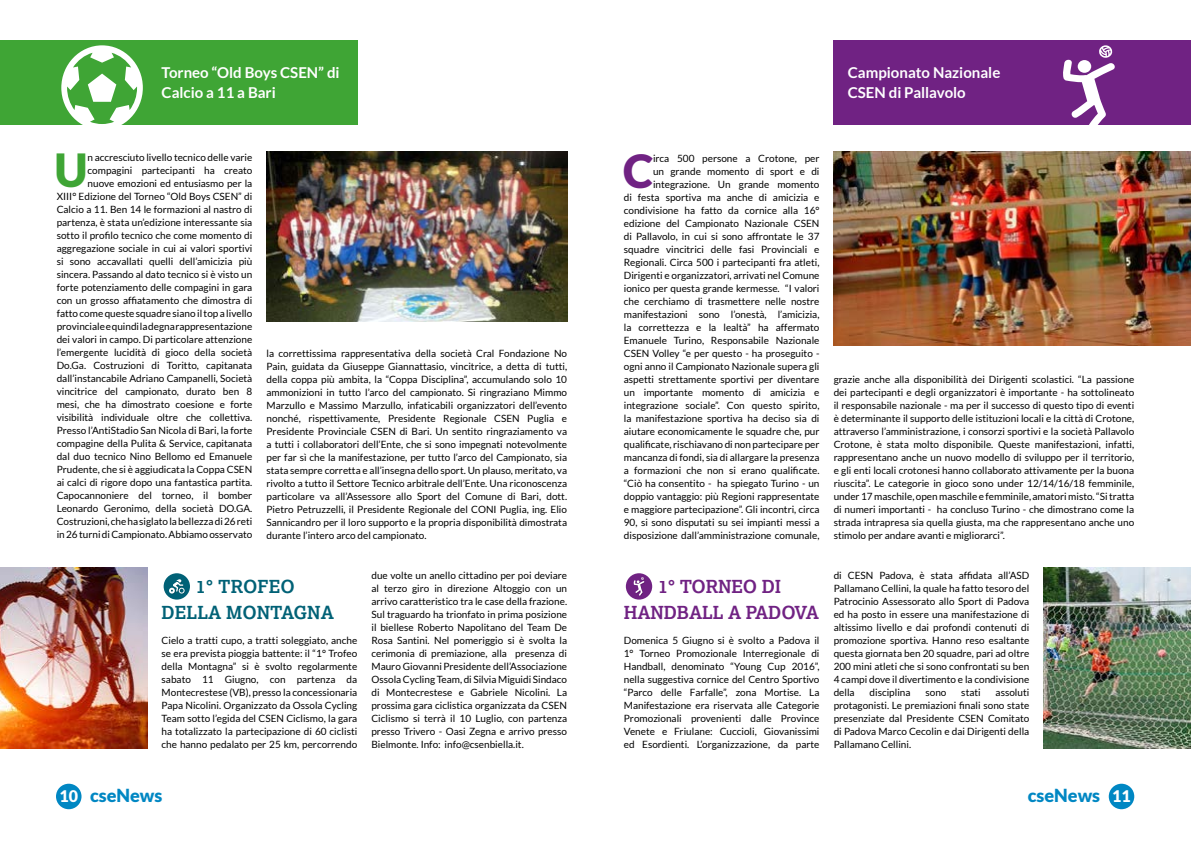
<style>
.page{position:relative;width:1191px;height:842px;background:#fff}
.page>*{position:absolute;margin:0;border:0;box-sizing:border-box;transform-origin:0 0}
.t1{font:900 45.7px "Lato";color:#3fa535}
.t2{font:900 45.7px "Lato";color:#702283}
.t3{font:700 18px/26px "Lexia Da Ma";letter-spacing:-.01em;color:#702283;text-align:center}
.t4{font:700 18px/26px "Lexia Da Ma";color:#006176;text-align:center}
.t5{font:900 18px "Lato";color:#0087c3}
.t6{font:700 15px/20px "Lato";color:#fff}
.t7{font:10px/13px "Lato";color:#000;text-align:justify}
.s1{font-size:16px;color:#fff}
</style>
<div class="page">
<div style="left:0;top:40px;width:357px;height:85px;background:#3fa535"></div>
<svg style="left:61px;top:45px;width:82px;height:80px"></svg>
<img style="left:266px;top:152px;width:301px;height:170px">
<img style="left:833px;top:152px;width:358px;height:193px">
<div style="left:834px;top:40px;width:357px;height:84px;background:#702283"></div>
<svg style="left:1062px;top:45px;width:55px;height:80px"></svg>
<svg style="left:163px;top:572px;width:28px;height:29px"></svg>
<div style="left:162px;top:571px;width:30px;height:31px;border:2px solid #fff;border-radius:50%"></div>
<svg style="left:169px;top:579px;width:16px;height:15px"></svg>
<img style="left:0;top:567px;width:147px;height:181px">
<img style="left:1043px;top:567px;width:148px;height:181px">
<svg style="left:625px;top:572px;width:28px;height:29px"></svg>
<div style="left:624px;top:571px;width:30px;height:31px;border:2px solid #fff;border-radius:50%"></div>
<svg style="left:631px;top:577px;width:16px;height:20px"></svg>
<div style="left:56px;top:784px;width:25px;height:25px;background:#0087c3;border-radius:50%"></div>
<div style="left:1108px;top:784px;width:26px;height:25px;background:#0087c3;border-radius:50%"></div>
<h3 class="t6" style="left:162px;top:62px;width:179px">Torneo “Old Boys CSEN” di<br>Calcio a 11 a Bari</h3>
<h3 class="t6" style="left:848px;top:62px;width:154px">Campionato Nazionale<br>CSEN di Pallavolo</h3>
<p class="t7" style="left:57px;top:151px;width:197px;text-align:right">n accresciuto livello tecnico delle varie compagini partecipanti ha creato<br>nuove emozioni ed entusiasmo per la<br>XIII° Edizione del Torneo “Old Boys CSEN” di Calcio a 11. Ben 14 le formazioni al nastro di partenza, è stata un’edizione interessante sia sotto il profilo tecnico che come momento di aggregazione sociale in cui ai valori sportivi si sono accavallati quelli dell’amicizia più sincera. Passando al dato tecnico si è visto un forte potenziamento delle compagini in gara con un grosso affiatamento che dimostra di fatto come queste squadre siano il top a livello provinciale e quindi la degna rappresentazione dei valori in campo. Di particolare attenzione l’emergente lucidità di gioco della società Do.Ga. Costruzioni di Toritto, capitanata dall’instancabile Adriano Campanelli, Società vincitrice del campionato, durato ben 8 mesi, che ha dimostrato coesione e forte visibilità individuale oltre che collettiva.<br>Presso l’AntiStadio San Nicola di Bari, la forte compagine della Pulita &amp; Service, capitanata dal duo tecnico Nino Bellomo ed Emanuele Prudente, che si è aggiudicata la Coppa CSEN ai calci di rigore dopo una fantastica partita.<br>Capocannoniere del torneo, il bomber Leonardo Geronimo, della società DO.GA.<br>Costruzioni, che ha siglato la bellezza di 26 reti in 26 turni di Campionato. Abbiamo osservato</p>
<h1 class="t1" style="left:54px;top:143px;width:35px">U</h1>
<p class="t7" style="left:266px;top:346px;width:302px">la correttissima rappresentativa della società Cral Fondazione No Pain, guidata da Giuseppe Giannattasio, vincitrice, a detta di tutti, della coppa più ambita, la “Coppa Disciplina”, accumulando solo 10 ammonizioni in tutto l’arco del campionato. Si ringraziano Mimmo Marzullo e Massimo Marzullo, infaticabili organizzatori dell’evento nonché, rispettivamente, Presidente Regionale CSEN Puglia e Presidente Provinciale CSEN di Bari. Un sentito ringraziamento va a tutti i collaboratori dell’Ente, che si sono impegnati notevolmente per far sì che la manifestazione, per tutto l’arco del Campionato, sia stata sempre corretta e all’insegna dello sport. Un plauso, meritato, va rivolto a tutto il Settore Tecnico arbitrale dell’Ente. Una riconoscenza particolare va all’Assessore allo Sport del Comune di Bari, dott.<br>Pietro Petruzzelli, il Presidente Regionale del CONI Puglia, ing. Elio Sannicandro per il loro supporto e la propria disponibilità dimostrata durante l’intero arco del campionato.</p>
<h1 class="t2" style="left:623px;top:144px;width:32px">C</h1>
<p class="t7" style="left:624px;top:151px;width:197px;text-align:right">irca 500 persone a Crotone, per<br>un grande momento di sport e di integrazione. Un grande momento<br>di festa sportiva ma anche di amicizia e condivisione ha fatto da cornice alla 16° edizione del Campionato Nazionale CSEN di Pallavolo, in cui si sono affrontate le 37 squadre vincitrici delle fasi Provinciali e Regionali. Circa 500 i partecipanti fra atleti, Dirigenti e organizzatori, arrivati nel Comune ionico per questa grande kermesse. “I valori che cerchiamo di trasmettere nelle nostre manifestazioni sono l’onestà, l’amicizia, la correttezza e la lealtà” ha affermato Emanuele Turino, Responsabile Nazionale CSEN Volley “e per questo - ha proseguito - ogni anno il Campionato Nazionale supera gli aspetti strettamente sportivi per diventare un importante momento di amicizia e integrazione sociale”. Con questo spirito, la manifestazione sportiva ha deciso sia di aiutare economicamente le squadre che, pur qualificate, rischiavano di non partecipare per mancanza di fondi, sia di allargare la presenza a formazioni che non si erano qualificate. “Ciò ha consentito - ha spiegato Turino - un doppio vantaggio: più Regioni rappresentate e maggiore partecipazione”. Gli incontri, circa 90, si sono disputati su sei impianti messi a disposizione dall’amministrazione comunale,</p>
<h2 class="t4" style="left:162px;top:574px;width:174px">1° TROFEO<br>DELLA MONTAGNA</h2>
<p class="t7" style="left:162px;top:634px;width:197px">Cielo a tratti cupo, a tratti soleggiato, anche se era prevista pioggia battente: il “1° Trofeo della Montagna” si è svolto regolarmente sabato 11 Giugno, con partenza da Montecrestese (VB), presso la concessionaria Papa Nicolini. Organizzato da Ossola Cycling Team sotto l’egida del CSEN Ciclismo, la gara ha totalizzato la partecipazione di 60 ciclisti che hanno pedalato per 25 km, percorrendo</p>
<p class="t7" style="left:371px;top:569px;width:197px">due volte un anello cittadino per poi deviare al terzo giro in direzione Altoggio con un arrivo caratteristico tra le case della frazione.<br>Sul traguardo ha trionfato in prima posizione il biellese Roberto Napolitano del Team De Rosa Santini. Nel pomeriggio si è svolta la cerimonia di premiazione, alla presenza di Mauro GiovanniPresidente dell’Associazione Ossola Cycling Team, di Silvia Miguidi Sindaco di Montecrestese e Gabriele Nicolini. La prossima gara ciclistica organizzata da CSEN Ciclismo si terrà il 10 Luglio, con partenza presso Trivero - Oasi Zegna e arrivo presso Bielmonte. Info: info@csenbiella.it.</p>
<h2 class="t3" style="left:624px;top:574px;width:197px">1° TORNEO DI<br>HANDBALL A PADOVA</h2>
<p class="t7" style="left:624px;top:634px;width:197px">Domenica 5 Giugno si è svolto a Padova il 1° Torneo Promozionale Interregionale di Handball, denominato “Young Cup 2016”, nella suggestiva cornice del Centro Sportivo “Parco delle Farfalle”, zona Mortise. La Manifestazione era riservata alle Categorie Promozionali provenienti dalle Province Venete e Friulane: Cuccioli, Giovanissimi ed Esordienti. L’organizzazione, da parte</p>
<p class="t7" style="left:833px;top:372px;width:302px">grazie anche alla disponibilità dei Dirigenti scolastici. “La passione dei partecipanti e degli organizzatori è importante - ha sottolineato il responsabile nazionale - ma per il successo di questo tipo di eventi è determinante il supporto delle istituzioni locali e la città di Crotone, attraverso l’amministrazione, i consorzi sportivi e la società Pallavolo Crotone, è stata molto disponibile. Queste manifestazioni, infatti, rappresentano anche un nuovo modello di sviluppo per il territorio, e gli enti locali crotonesi hanno collaborato attivamente per la buona riuscita”. Le categorie in gioco sono under 12/14/16/18 femminile, under 17 maschile, open maschile e femminile, amatori misto. “Si tratta di numeri importanti - ha concluso Turino - che dimostrano come la strada intrapresa sia quella giusta, ma che rappresentano anche uno stimolo per andare avanti e migliorarci”.</p>
<p class="t7" style="left:833px;top:569px;width:197px">di CESN Padova, è stata affidata all’ASD Pallamano Cellini, la quale ha fatto tesoro del Patrocinio Assessorato allo Sport di Padova ed ha posto in essere una manifestazione di altissimo livello e dai profondi contenuti di promozione sportiva. Hanno reso esaltante questa giornata ben 20 squadre, pari ad oltre 200 mini atleti che si sono confrontati su ben 4 campi dove il divertimento e la condivisione della</p>
<p class="t7" style="left:833px;top:686px;width:197px;text-indent:162px">assoluti protagonisti. Le premiazioni finali sono state presenziate dal Presidente CSEN Comitato di Padova Marco Cecolin e dai Dirigenti della Pallamano Cellini.</p>
<p class="t7" style="left:869px;top:686px;width:42px">disciplina</p>
<p class="t7" style="left:925px;top:686px;width:23px">sono</p>
<p class="t7" style="left:961px;top:686px;width:21px">stati</p>
<h2 class="t5" style="left:59px;top:785px;width:104px"><span class="s1">10</span> cseNews</h2>
<h2 class="t5" style="left:1027px;top:785px;width:104px">cseNews <span class="s1">11</span></h2>
</div>
